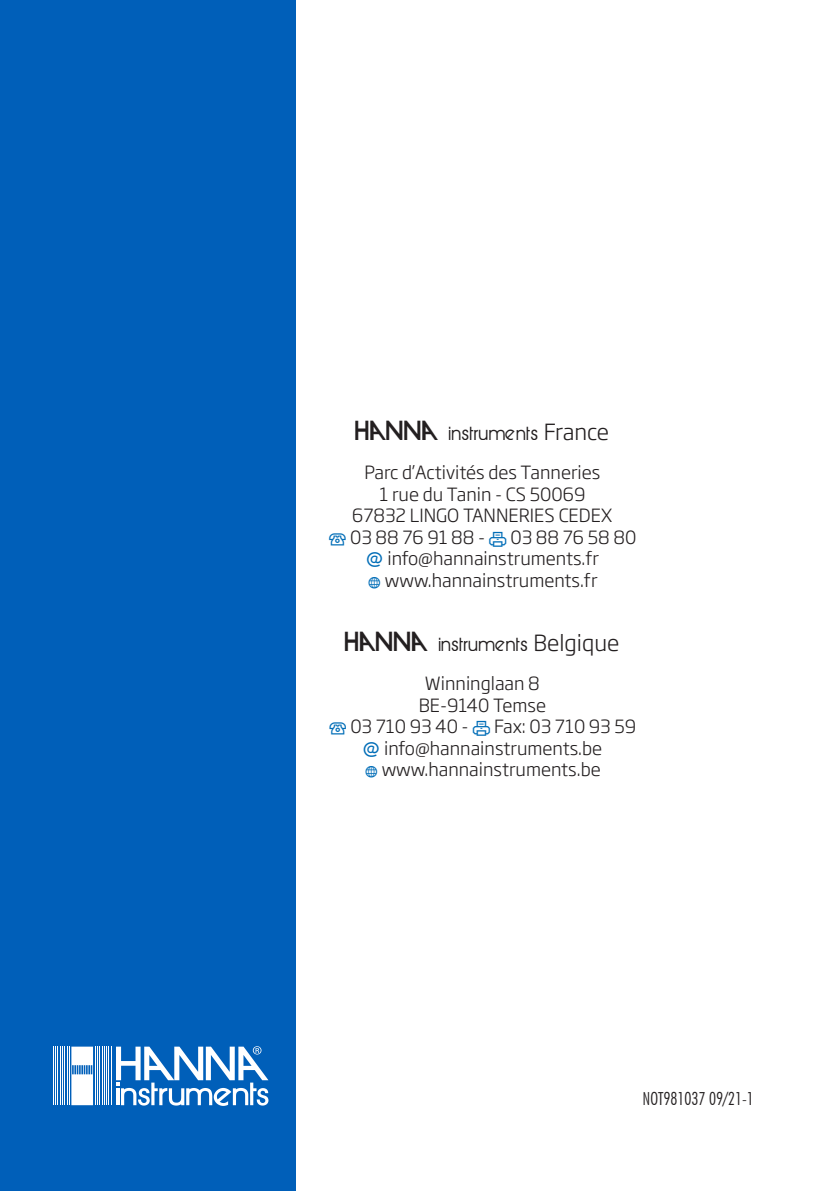
<style>
.page{position:relative;width:840px;height:1191px;background:#fff}
.page>*{position:absolute;margin:0;border:0;box-sizing:border-box;transform-origin:0 0}
.t1{font:22px "Hanna";color:#231f20}
.t2{font:300 18px "Soho Gothic Pro";color:#231f20}
.t3{font:300 condensed 18px "Futura BT";color:#231f20}
.s1{font-family:"Soho Gothic Pro";font-weight:300}
.s2{color:#006db7}
</style>
<div class="page">
<div style="left:0;top:0;width:295px;height:1191px;background:#005fb9"></div>
<hr style="left:111px;top:1046px;width:1px;height:59px;background:#fff">
<hr style="left:109px;top:1046px;width:1px;height:59px;background:#fff">
<hr style="left:106px;top:1046px;width:1px;height:59px;background:#fff">
<hr style="left:104px;top:1046px;width:1px;height:59px;background:#fff">
<hr style="left:102px;top:1046px;width:1px;height:59px;background:#fff">
<hr style="left:99px;top:1046px;width:1px;height:59px;background:#fff">
<hr style="left:97px;top:1046px;width:1px;height:59px;background:#fff">
<hr style="left:95px;top:1046px;width:1px;height:59px;background:#fff">
<hr style="left:69px;top:1046px;width:1px;height:59px;background:#fff">
<hr style="left:67px;top:1046px;width:1px;height:59px;background:#fff">
<hr style="left:64px;top:1046px;width:1px;height:59px;background:#fff">
<hr style="left:62px;top:1046px;width:1px;height:59px;background:#fff">
<hr style="left:60px;top:1046px;width:1px;height:59px;background:#fff">
<hr style="left:57px;top:1046px;width:1px;height:59px;background:#fff">
<hr style="left:55px;top:1046px;width:1px;height:59px;background:#fff">
<hr style="left:53px;top:1046px;width:1px;height:59px;background:#fff">
<svg style="left:71px;top:1046px;width:22px;height:59px"></svg>
<svg style="left:116px;top:1046px;width:152px;height:60px"></svg>
<p class="t1" style="left:355px;top:420px;width:255px">HANNA instruments <span class="s1">France</span></p>
<p class="t2" style="left:364px;top:458px;width:237px">Parc d’Activités des Tanneries</p>
<p class="t2" style="left:379px;top:480px;width:207px">1 rue du Tanin - CS 50069</p>
<p class="t2" style="left:352px;top:501px;width:262px">67832 LINGO TANNERIES CEDEX</p>
<p class="t2" style="left:350px;top:523px;width:287px">03 88 76 91 88 - <span class="s2">▼</span> 03 88 76 58 80</p>
<p class="t2" style="left:387px;top:544px;width:213px">info@hannainstruments.fr</p>
<p class="t2" style="left:385px;top:566px;width:214px">www.hannainstruments.fr</p>
<p class="t1" style="left:345px;top:631px;width:275px">HANNA instruments <span class="s1">Belgique</span></p>
<p class="t2" style="left:425px;top:669px;width:116px">Winninglaan 8</p>
<p class="t2" style="left:418px;top:691px;width:129px">BE-9140 Temse</p>
<p class="t2" style="left:350px;top:712px;width:287px">03 710 93 40 - <span class="s2">▼</span> Fax: 03 710 93 59</p>
<p class="t2" style="left:384px;top:734px;width:219px">info@hannainstruments.be</p>
<p class="t2" style="left:381px;top:755px;width:220px">www.hannainstruments.be</p>
<p class="t3" style="left:642px;top:1087px;width:113px">NOT981037 09/21-1</p>
</div>
